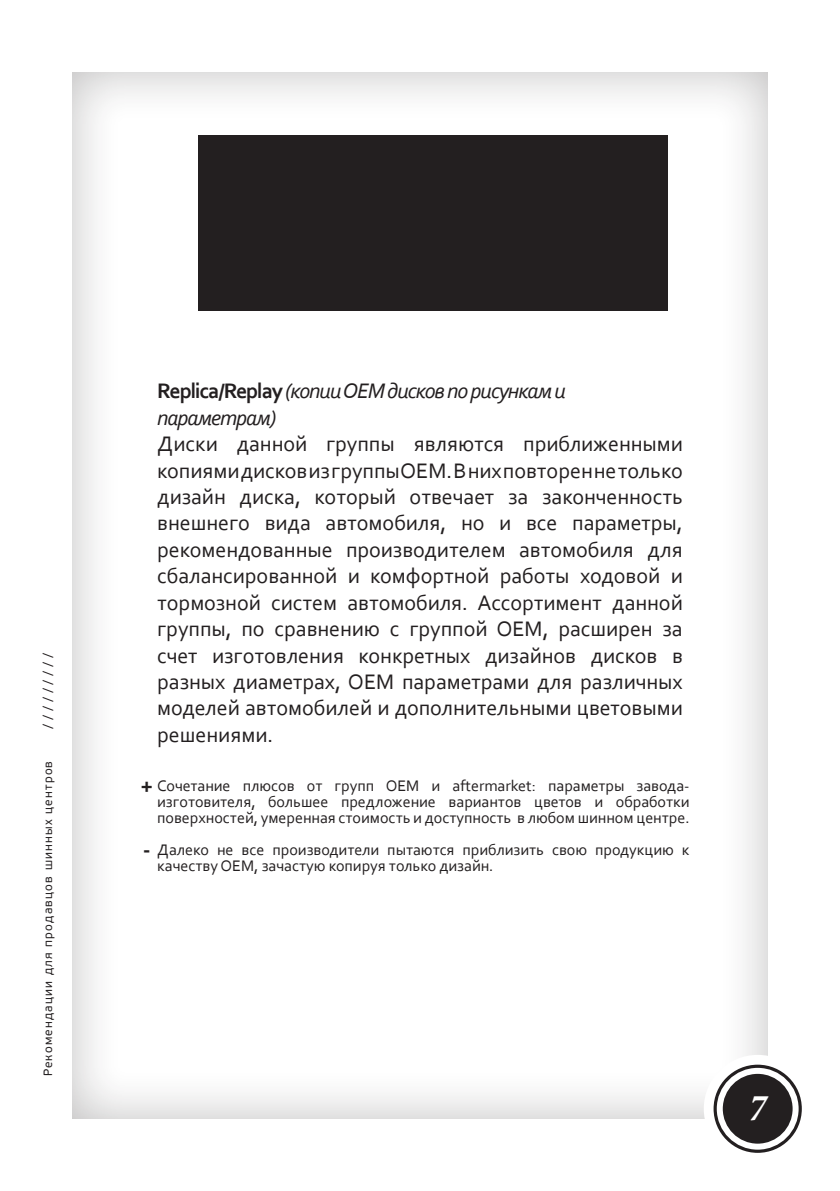
<style>
.page{position:relative;width:840px;height:1191px;background:#fff}
.page>*{position:absolute;margin:0;border:0;box-sizing:border-box;transform-origin:0 0}
.t1{font:italic 700 condensed 38px "Minion Pro";color:#fff}
.t2{font:700 24px "Corbel";color:#231f20}
.t3{font:22px/26.4px "Corbel";color:#231f20;text-align:justify}
.t4{font:italic 22px/26.4px "Corbel";letter-spacing:-.05em;color:#231f20}
.t5{font:16px/16px "Corbel";color:#231f20;text-align:justify}
.t6{font:12px "PF Beau Sans Pro";letter-spacing:.1em;color:#231f20}
.s1{font-weight:700;font-style:normal}
</style>
<div class="page">
<div style="left:71px;top:69px;width:698px;height:1050px;background:#231f20;opacity:.3"></div>
<div style="left:198px;top:135px;width:470px;height:175px;background:#231f20"></div>
<div style="left:703px;top:1054px;width:108px;height:108px;background:#fff;border-radius:50%"></div>
<svg style="left:713px;top:1064px;width:88px;height:88px;background:#433f40"></svg>
<div style="left:716px;top:1067px;width:82px;height:82px;border:6px solid #fff;border-radius:50%"></div>
<p class="t6" style="left:41px;top:728px;width:77px;rotate:-90deg">/////////</p>
<p class="t6" style="left:41px;top:1076px;width:317px;rotate:-90deg">Рекомендации для продавцов шинных центров</p>
<p class="t4" style="left:157px;top:377px;width:410px"><span class="s1">Replica/Replay</span>(копии OEM дисков по рисункам и параметрам)</p>
<p class="t3" style="left:157px;top:430px;width:527px">Диски данной группы являются приближенными копиями дисков из группы OEM. В них повторен не только дизайн диска, который отвечает за законченность внешнего вида автомобиля, но и все параметры, рекомендованные производителем автомобиля для сбалансированной и комфортной работы ходовой и тормозной систем автомобиля. Ассортимент данной группы, по сравнению с группой OEM, расширен за счет изготовления конкретных дизайнов дисков в разных диаметрах, OEM параметрами для различных моделей автомобилей и дополнительными цветовыми решениями.</p>
<p class="t5" style="left:157px;top:777px;width:533px">Сочетание плюсов от групп OEM и aftermarket: параметры завода&shy;изготовителя, большее предложение вариантов цветов и обработки поверхностей, умеренная стоимость и доступность в любом шинном центре.</p>
<p class="t5" style="left:157px;top:841px;width:533px">Далеко не все производители пытаются приблизить свою продукцию к качеству OEM, зачастую копируя только дизайн.</p>
<p class="t2" style="left:140px;top:770px;width:14px">+</p>
<p class="t2" style="left:143px;top:834px;width:9px">-</p>
<p class="t1" style="left:748px;top:1081px;width:19px">7</p>
</div>
